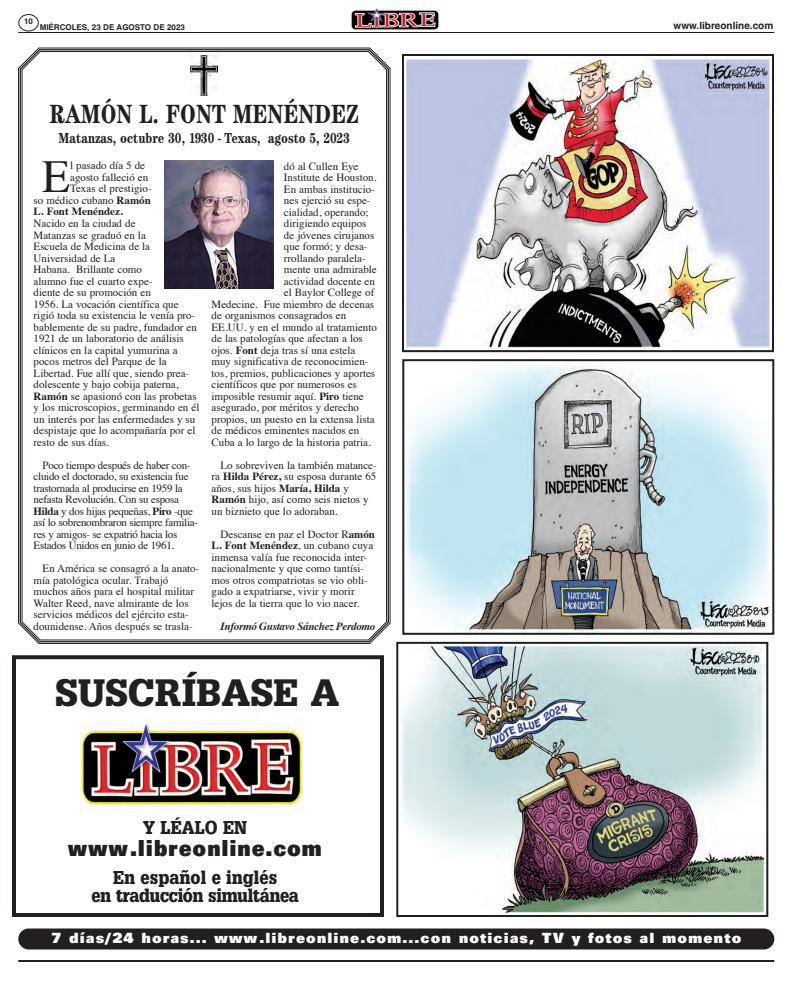
<style>
.page{position:relative;width:792px;height:990px;background:#fff}
.page>*{position:absolute;margin:0;border:0;box-sizing:border-box;transform-origin:0 0}
.t1{font:45.8px "Times";color:#231f20}
.t2{font:40px "Square Serif Black DTC";color:#231f20}
.t3{font:27.2px "Century Bold Cond DTC";color:#231f20;scale:.96 1}
.t4{font:24px "Univers Ultra Bold DTC";letter-spacing:.035em;color:#231f20;scale:.91 1}
.t5{font:19.5px/18.1px "Square Serif Black DTC";letter-spacing:-.025em;color:#231f20;text-align:center;scale:.91 1}
.t6{font:19.5px "Square Serif Black DTC";letter-spacing:-.005em;color:#231f20;scale:.91 1}
.t7{font:15.3px "Univers Ultra Bold DTC";letter-spacing:.065em;color:#fff}
.t8{font:15px "Century Bold Cond DTC";color:#231f20;scale:.96 1}
.t9{font:11px/11.5px "Times";color:#231f20}
.t10{font:11px/11.5px "Times";letter-spacing:-.025em;color:#231f20}
.t11{font:italic 700 11px "Times";letter-spacing:-.025em;color:#231f20}
.t12{font:700 11px "Times";color:#231f20}
.t13{font:700 10px "Helvetica";color:#231f20}
.t14{font:700 8px "Helvetica";color:#231f20}
.s1{font-weight:700}
</style>
<div class="page">
<hr style="left:18px;top:960px;width:756px;height:2px;background:#231f20">
<hr style="left:18px;top:32px;width:756px;height:1px;background:#231f20">
<img style="left:351px;top:8px;width:88px;height:22px">
<svg style="left:18px;top:14px;width:21px;height:18px"></svg>
<div style="left:18px;top:929px;width:756px;height:21px;background:#231f20;border-radius:10px"></div>
<img style="left:406px;top:364px;width:365px;height:268px">
<div style="left:402px;top:359px;width:372px;height:276px;border:2px solid #231f20"></div>
<img style="left:405px;top:57px;width:365px;height:292px">
<div style="left:402px;top:54px;width:372px;height:298px;border:2px solid #231f20"></div>
<img style="left:401px;top:645px;width:364px;height:269px">
<div style="left:396px;top:642px;width:372px;height:275px;border:2px solid #231f20"></div>
<div style="left:12px;top:655px;width:372px;height:262px;border:4px solid #231f20"></div>
<img style="left:80px;top:716px;width:222px;height:94px">
<svg style="left:19px;top:48px;width:371px;height:596px;background:#7a7879"></svg>
<svg style="left:22px;top:51px;width:365px;height:590px"></svg>
<div style="left:146px;top:56px;width:116px;height:40px;background:#fff"></div>
<img style="left:191px;top:56px;width:27px;height:40px">
<img style="left:165px;top:160px;width:109px;height:128px">
<p class="t14" style="left:24px;top:18px;width:10px">10</p>
<p class="t14" style="left:40px;top:23px;width:147px">MIÉRCOLES, 23 DE AGOSTO DE 2023</p>
<p class="t13" style="left:674px;top:21px;width:101px">www.libreonline.com</p>
<h3 class="t3" style="left:50px;top:105px;width:324px">RAMÓN L. FONT MENÉNDEZ</h3>
<h3 class="t8" style="left:59px;top:132px;width:305px">Matanzas, octubre 30, 1930 - Texas, agosto 5, 2023</h3>
<h1 class="t1" style="left:42px;top:158px;width:29px">E</h1>
<p class="t9" style="left:70px;top:161px;width:77px">l pasado día 5 de</p>
<p class="t9" style="left:70px;top:172px;width:80px">agosto falleció en</p>
<p class="t9" style="left:70px;top:184px;width:83px">Texas el prestigio-</p>
<p class="t9" style="left:34px;top:195px;width:119px">so médico cubano <span class="s1">Ramón</span></p>
<p class="t12" style="left:34px;top:207px;width:91px">L. Font Menéndez.</p>
<p class="t9" style="left:34px;top:219px;width:167px">Nacido en la ciudad de<br>Matanzas se graduó en la<br>Escuela de Medicina de la<br>Universidad de La<br>Habana. Brillante como<br>alumno fue el cuarto expe-<br>diente de su promoción en<br>1956. La vocación científica que rigió toda su existencia le venía pro&shy;bablemente de su padre, fundador en<br>1921 de un laboratorio de análisis clínicos en la capital yumurina a pocos metros del Parque de la<br>Libertad. Fue allí que, siendo prea&shy;dolescente y bajo cobija paterna,<br><span class="s1">Ramón</span> se apasionó con las probetas y los microscopios, germinando en él un interés por las enfermedades y su despistaje que lo acompañaría por el resto de sus días.</p>
<p class="t10" style="left:34px;top:460px;width:166px;text-indent:9px">Poco tiempo después de haber con&shy;cluido el doctorado, su existencia fue trastornada al producirse en 1959 la nefasta Revolución. Con su esposa <span class="s1">Hilda</span> y dos hijas pequeñas, <span class="s1">Piro</span> -que así lo sobrenombraron siempre familia&shy;res y amigos- se expatrió hacia los Estados Unidos en junio de 1961.</p>
<p class="t9" style="left:34px;top:564px;width:167px;text-indent:9px">En América se consagró a la anato&shy;mía patológica ocular. Trabajó muchos años para el hospital militar Walter Reed, nave almirante de los servicios médicos del ejército esta&shy;dounidense. Años después se trasla-</p>
<p class="t9" style="left:284px;top:161px;width:76px">dó al Cullen Eye</p>
<p class="t9" style="left:284px;top:173px;width:94px">Institute de Houston.</p>
<p class="t9" style="left:284px;top:184px;width:92px">En ambas institucio-</p>
<p class="t9" style="left:284px;top:196px;width:88px">nes ejerció su espe-</p>
<p class="t9" style="left:284px;top:207px;width:86px">cialidad, operando;</p>
<p class="t9" style="left:284px;top:219px;width:84px">dirigiendo equipos</p>
<p class="t9" style="left:284px;top:230px;width:92px">de jóvenes cirujanos</p>
<p class="t9" style="left:284px;top:242px;width:85px">que formó; y desa-</p>
<p class="t9" style="left:284px;top:253px;width:83px">rrollando paralela-</p>
<p class="t9" style="left:284px;top:265px;width:94px">mente una admirable</p>
<p class="t9" style="left:284px;top:276px;width:92px">actividad docente en</p>
<p class="t9" style="left:284px;top:288px;width:92px">el Baylor College of</p>
<p class="t9" style="left:212px;top:299px;width:164px">Medecine. Fue miembro de decenas</p>
<p class="t9" style="left:212px;top:311px;width:136px">de organismos consagrados en</p>
<p class="t9" style="left:212px;top:322px;width:167px">EE.UU. y en el mundo al tratamiento</p>
<p class="t9" style="left:212px;top:334px;width:153px">de las patologías que afectan a los</p>
<p class="t9" style="left:212px;top:345px;width:145px">ojos. <span class="s1">Font</span> deja tras sí una estela</p>
<p class="t9" style="left:212px;top:357px;width:158px">muy significativa de reconocimien-</p>
<p class="t9" style="left:212px;top:368px;width:165px">tos, premios, publicaciones y aportes</p>
<p class="t9" style="left:212px;top:380px;width:147px">científicos que por numerosos es</p>
<p class="t9" style="left:212px;top:391px;width:154px">imposible resumir aquí. <span class="s1">Piro</span> tiene</p>
<p class="t9" style="left:212px;top:403px;width:149px">asegurado, por méritos y derecho</p>
<p class="t9" style="left:212px;top:414px;width:165px">propios, un puesto en la extensa lista</p>
<p class="t9" style="left:212px;top:426px;width:149px">de médicos eminentes nacidos en</p>
<p class="t9" style="left:212px;top:437px;width:161px">Cuba a lo largo de la historia patria.</p>
<p class="t9" style="left:212px;top:460px;width:167px;text-indent:9px">Lo sobreviven la también matance&shy;ra <span class="s1">Hilda Pérez,</span> su esposa durante 65 años, sus hijos <span class="s1">María, Hilda</span> y<br><span class="s1">Ramón</span> hijo, así como seis nietos y un biznieto que lo adoraban.</p>
<p class="t9" style="left:212px;top:529px;width:165px;text-indent:9px">Descanse en paz el Doctor R<span class="s1">amón L. Font Menéndez</span>, un cubano cuya inmensa valía fue reconocida inter&shy;nacionalmente y que como tantísi&shy;mos otros compatriotas se vio obli&shy;gado a expatriarse, vivir y morir lejos de la tierra que lo vio nacer.</p>
<p class="t11" style="left:221px;top:622px;width:156px">Informó Gustavo Sánchez Perdomo</p>
<h2 class="t2" style="left:55px;top:679px;width:286px">SUSCRÍBASE A</h2>
<h3 class="t6" style="left:143px;top:821px;width:116px">Y LÉALO EN</h3>
<h3 class="t4" style="left:68px;top:840px;width:281px">www.libreonline.com</h3>
<h3 class="t5" style="left:91px;top:870px;width:230px">En español e inglés<br>en traducción simultánea</h3>
<h3 class="t7" style="left:51px;top:933px;width:692px">7 días/24 horas... www.libreonline.com...con noticias, TV y fotos al momento</h3>
</div>
